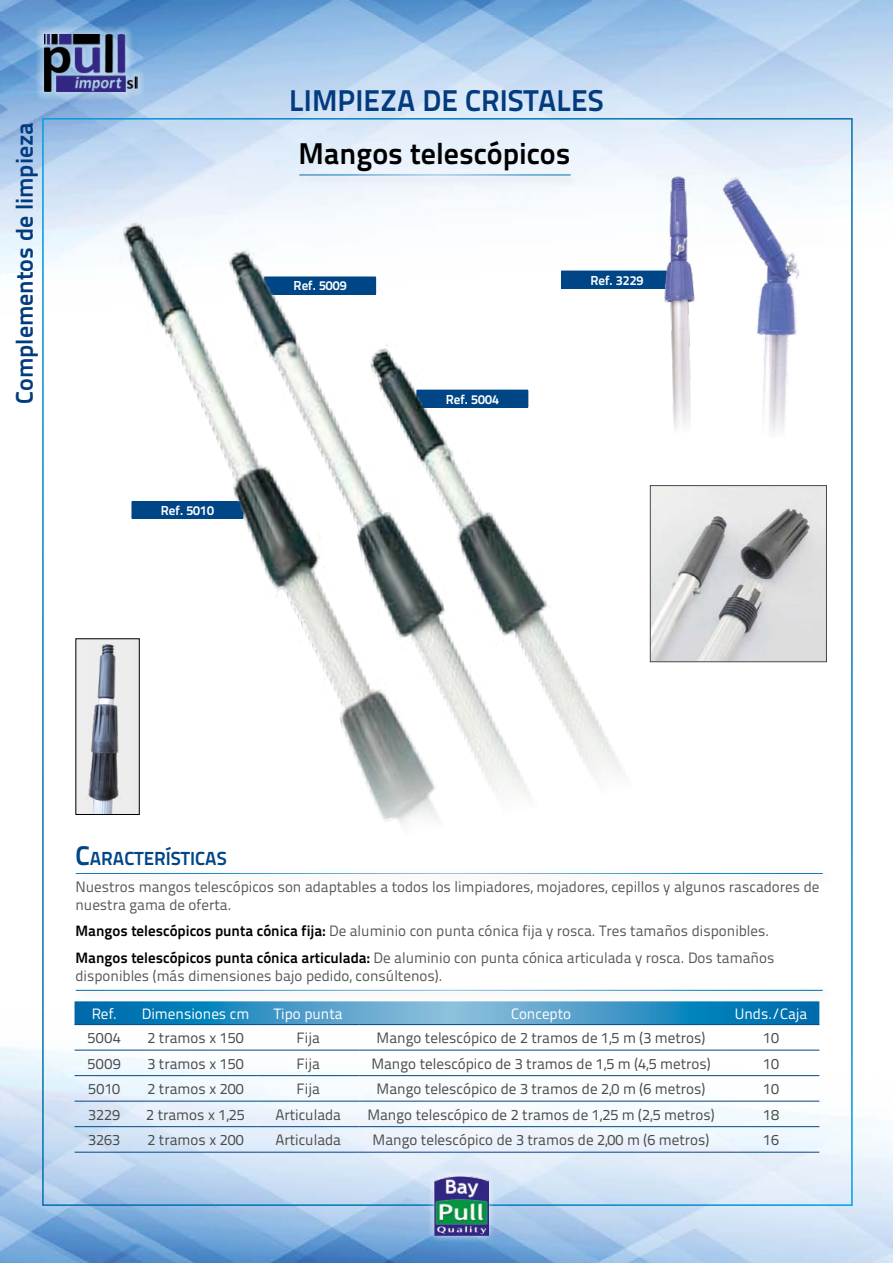
<style>
.page{position:relative;width:893px;height:1263px;background:#fff}
.page>*{position:absolute;margin:0;border:0;box-sizing:border-box;transform-origin:0 0}
.t1{font:700 30px "Titillium Text 22 L";color:#023b7e}
.t2{font:700 30px "Titillium Text 22 L";color:#000}
.t3{font:700 24px "Titillium Text 22 L";color:#023b7e}
.t4{font:700 18.9px "Titillium Text 22 L";color:#004687}
.t5{font:15px/18px "Titillium Text 22 L";color:#575756}
.t6{font:15px "Titillium Text 22 L";color:#4a4a49}
.t7{font:15px "Titillium Text 22 L";color:#fff}
.t8{font:700 13.05px "Titillium Text 22 L";color:#fff}
.s1{font-size:27px}
.s2{font-weight:700;color:#000}
</style>
<div class="page">
<img style="left:0;top:0;width:893px;height:1263px">
<div style="left:36px;top:26px;width:110px;height:74px;background:#fff;opacity:.75"></div>
<img style="left:44px;top:34px;width:94px;height:58px">
<hr style="left:42px;top:118px;width:811px;height:2px;background:#fff">
<hr style="left:42px;top:1204px;width:810px;height:2px;background:#fff">
<hr style="left:42px;top:119px;width:2px;height:1086px;background:#fff">
<div style="left:427px;top:1168px;width:69px;height:75px;background:#fff;opacity:.75"></div>
<img style="left:435px;top:1176px;width:53px;height:59px">
<hr style="left:851px;top:119px;width:2px;height:1087px;background:#fff">
<img style="left:720px;top:487px;width:105px;height:173px">
<div style="left:650px;top:485px;width:177px;height:177px;border:1px solid #4a4a49"></div>
<img style="left:720px;top:164px;width:107px;height:273px">
<svg style="left:75px;top:1003px;width:744px;height:21px;background:#3793c3"></svg>
<hr style="left:75px;top:1024px;width:59px;height:1px;background:#004687">
<hr style="left:134px;top:1024px;width:123px;height:1px;background:#004687">
<hr style="left:257px;top:1024px;width:102px;height:1px;background:#004687">
<hr style="left:359px;top:1024px;width:364px;height:1px;background:#004687">
<hr style="left:723px;top:1024px;width:96px;height:1px;background:#004687">
<hr style="left:75px;top:1050px;width:59px;height:1px;background:#004687">
<hr style="left:134px;top:1050px;width:123px;height:1px;background:#004687">
<hr style="left:257px;top:1050px;width:102px;height:1px;background:#004687">
<hr style="left:359px;top:1050px;width:364px;height:1px;background:#004687">
<hr style="left:723px;top:1050px;width:96px;height:1px;background:#004687">
<hr style="left:75px;top:1075px;width:59px;height:1px;background:#004687">
<hr style="left:134px;top:1075px;width:123px;height:1px;background:#004687">
<hr style="left:257px;top:1075px;width:102px;height:1px;background:#004687">
<hr style="left:359px;top:1075px;width:364px;height:1px;background:#004687">
<hr style="left:723px;top:1075px;width:96px;height:1px;background:#004687">
<hr style="left:75px;top:1101px;width:59px;height:1px;background:#004687">
<hr style="left:134px;top:1101px;width:123px;height:1px;background:#004687">
<hr style="left:257px;top:1101px;width:102px;height:1px;background:#004687">
<hr style="left:359px;top:1101px;width:364px;height:1px;background:#004687">
<hr style="left:723px;top:1101px;width:96px;height:1px;background:#004687">
<hr style="left:75px;top:1126px;width:59px;height:1px;background:#004687">
<hr style="left:134px;top:1126px;width:123px;height:1px;background:#004687">
<hr style="left:257px;top:1126px;width:102px;height:1px;background:#004687">
<hr style="left:359px;top:1126px;width:364px;height:1px;background:#004687">
<hr style="left:723px;top:1126px;width:96px;height:1px;background:#004687">
<hr style="left:75px;top:1152px;width:59px;height:1px;background:#004687">
<hr style="left:134px;top:1152px;width:123px;height:1px;background:#004687">
<hr style="left:257px;top:1152px;width:102px;height:1px;background:#004687">
<hr style="left:359px;top:1152px;width:364px;height:1px;background:#004687">
<hr style="left:723px;top:1152px;width:96px;height:1px;background:#004687">
<div style="left:74px;top:869px;width:759px;height:17px;background:#fbfbfb"></div>
<hr style="left:76px;top:873px;width:747px;height:1px;background:#fff">
<div style="left:74px;top:986px;width:759px;height:17px;background:#000;opacity:.75"></div>
<hr style="left:76px;top:990px;width:747px;height:1px;background:#fff">
<img style="left:0;top:105px;width:720px;height:792px">
<h2 class="t3" style="left:6px;top:404px;width:283px;rotate:-90deg">Complementos de limpieza</h2>
<p class="t8" style="left:161px;top:500px;width:55px">Ref. 5010</p>
<h1 class="t1" style="left:289px;top:77px;width:316px">LIMPIEZA DE CRISTALES</h1>
<h1 class="t2" style="left:298px;top:130px;width:274px">Mangos telescópicos</h1>
<p class="t8" style="left:294px;top:276px;width:55px">Ref. 5009</p>
<p class="t8" style="left:446px;top:389px;width:55px">Ref. 5004</p>
<p class="t8" style="left:590px;top:270px;width:55px">Ref. 3229</p>
<p class="t4" style="left:75px;top:844px;width:153px"><span class="s1">C</span>ARACTERÍSTICAS</p>
<p class="t5" style="left:75px;top:877px;width:745px">Nuestros mangos telescópicos son adaptables a todos los limpiadores, mojadores, cepillos y algunos rascadores de nuestra gama de oferta.</p>
<p class="t5" style="left:75px;top:917px;width:700px;line-height:26.5px"><span class="s2">Mangos telescópicos punta cónica fija:</span> De aluminio con punta cónica fija y rosca. Tres tamaños disponibles.<br><span class="s2">Mangos telescópicos punta cónica articulada:</span> De aluminio con punta cónica articulada y rosca. Dos tamaños</p>
<p class="t5" style="left:75px;top:966px;width:368px">disponibles (más dimensiones bajo pedido, consúltenos).</p>
<p class="t7" style="left:92px;top:1002px;width:27px">Ref.</p>
<p class="t7" style="left:142px;top:1002px;width:109px">Dimensiones cm</p>
<p class="t7" style="left:274px;top:1002px;width:70px">Tipo punta</p>
<p class="t7" style="left:511px;top:1002px;width:62px">Concepto</p>
<p class="t7" style="left:735px;top:1002px;width:74px">Unds./Caja</p>
<p class="t6" style="left:88px;top:1026px;width:35px">5004</p>
<p class="t6" style="left:148px;top:1026px;width:98px">2 tramos x 150</p>
<p class="t6" style="left:297px;top:1026px;width:25px">Fija</p>
<p class="t6" style="left:377px;top:1026px;width:330px">Mango telescópico de 2 tramos de 1,5 m (3 metros)</p>
<p class="t6" style="left:763px;top:1026px;width:17px">10</p>
<p class="t6" style="left:88px;top:1052px;width:35px">5009</p>
<p class="t6" style="left:148px;top:1052px;width:98px">3 tramos x 150</p>
<p class="t6" style="left:297px;top:1052px;width:25px">Fija</p>
<p class="t6" style="left:371px;top:1052px;width:341px">Mango telescópico de 3 tramos de 1,5 m (4,5 metros)</p>
<p class="t6" style="left:763px;top:1052px;width:17px">10</p>
<p class="t6" style="left:88px;top:1078px;width:33px">5010</p>
<p class="t6" style="left:148px;top:1078px;width:98px">2 tramos x 200</p>
<p class="t6" style="left:297px;top:1078px;width:25px">Fija</p>
<p class="t6" style="left:377px;top:1078px;width:330px">Mango telescópico de 3 tramos de 2,0 m (6 metros)</p>
<p class="t6" style="left:763px;top:1078px;width:17px">10</p>
<p class="t6" style="left:88px;top:1103px;width:34px">3229</p>
<p class="t6" style="left:146px;top:1103px;width:100px">2 tramos x 1,25</p>
<p class="t6" style="left:275px;top:1103px;width:67px">Articulada</p>
<p class="t6" style="left:367px;top:1103px;width:349px">Mango telescópico de 2 tramos de 1,25 m (2,5 metros)</p>
<p class="t6" style="left:763px;top:1103px;width:17px">18</p>
<p class="t6" style="left:88px;top:1129px;width:33px">3263</p>
<p class="t6" style="left:147px;top:1129px;width:98px">2 tramos x 200</p>
<p class="t6" style="left:275px;top:1129px;width:67px">Articulada</p>
<p class="t6" style="left:373px;top:1129px;width:338px">Mango telescópico de 3 tramos de 2,00 m (6 metros)</p>
<p class="t6" style="left:763px;top:1129px;width:17px">16</p>
</div>
